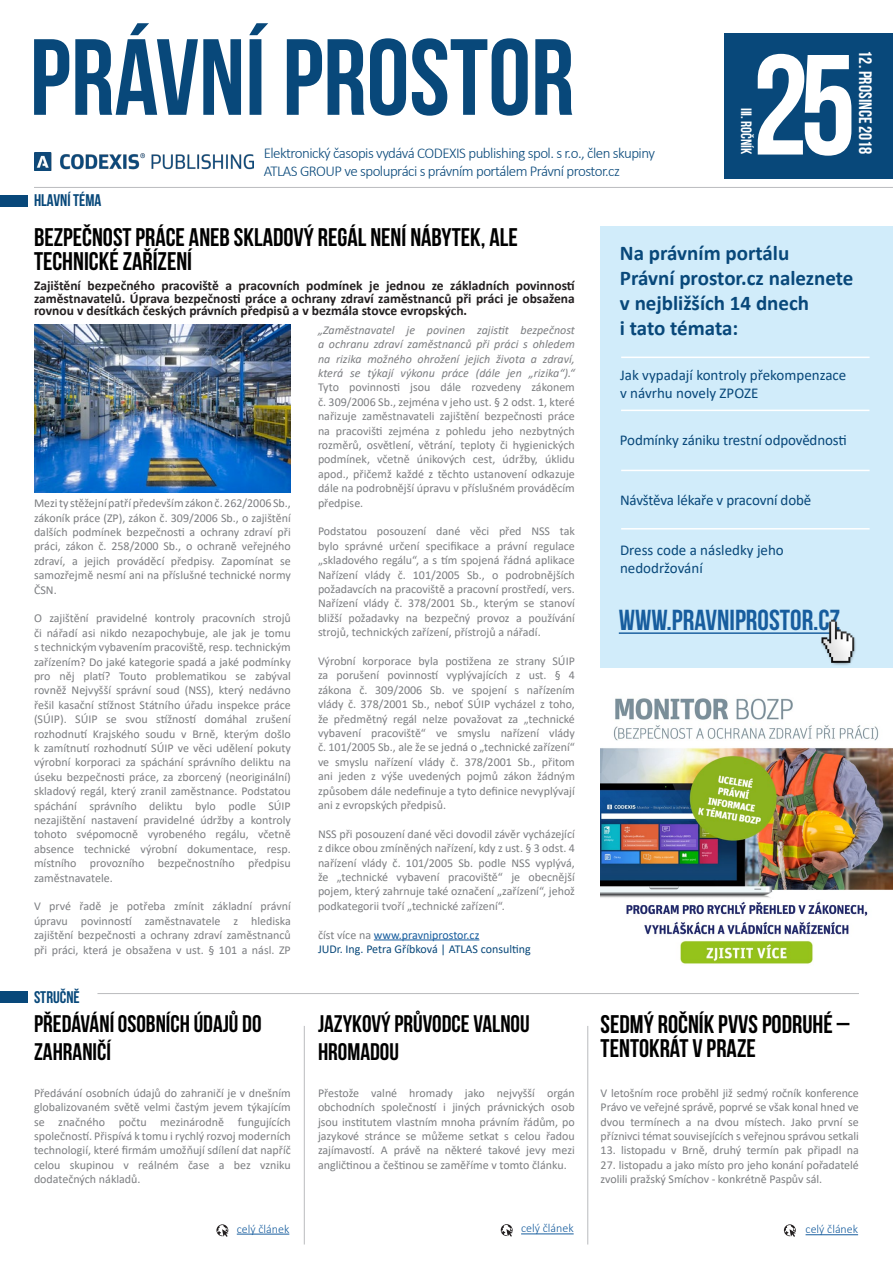
<style>
.page{position:relative;width:893px;height:1263px;background:#fff}
.page>*{position:absolute;margin:0;border:0;box-sizing:border-box;transform-origin:0 0}
.t1{font:700 142.2px "Bebas Neue";color:#fff}
.t2{font:700 108px "Bebas Neue";color:#08487a}
.t3{font:700 28.95px "Bebas Neue";color:#175d9e}
.Nadpis_judikatura_le{font:700 25.5px/24px "Bebas Neue";color:#000}
.Nadpis_dva_články{font:700 24px/28.8px "Bebas Neue";color:#000}
.t4{font:700 21px/25.2px "Calibri";color:#08487a}
.t5{font:700 18px "Bebas Neue";color:#fff}
.t6{font:700 16.8px "Bebas Neue";color:#08487a}
.t7{font:15px/18px "Calibri";letter-spacing:-.01em;color:#08487a}
.t8{font:300 15px/18px "Calibri";letter-spacing:-.035em;color:#08487a}
.t9{font:700 15px "Bebas Neue";color:#fff}
.Text-zvýraznění{font:700 13.5px/12.8px "Calibri";color:#231f20;text-align:justify}
.Text-základní{font:12px/14.4px "Calibri";color:#7c7e81;text-align:justify}
.t10{font:12px "Calibri";color:#08487a}
.Text-základní-2{font:12px "Calibri";color:#175d9e}
.t11{font:300 12px "Calibri";color:#175d9e}
.s1{font-style:italic}
.s2{color:#7c7e81}
</style>
<div class="page">
<img style="left:35px;top:153px;width:218px;height:17px">
<div style="left:0;top:195px;width:27px;height:12px;background:#08487a"></div>
<hr style="left:374px;top:939px;width:105px;height:1px;background:#175d9e">
<hr style="left:34px;top:187px;width:859px;height:1px;background:#babbbe">
<hr style="left:304px;top:1026px;width:1px;height:218px;background:#babbbe">
<div style="left:601px;top:227px;width:292px;height:441px;background:#d1ecfa"></div>
<hr style="left:621px;top:410px;width:248px;height:1px;background:#fff">
<hr style="left:621px;top:357px;width:249px;height:1px;background:#fff">
<hr style="left:621px;top:470px;width:249px;height:1px;background:#fff">
<hr style="left:619px;top:632px;width:221px;height:2px;background:#175d9e">
<img style="left:808px;top:619px;width:48px;height:46px">
<img style="left:34px;top:325px;width:257px;height:167px">
<hr style="left:621px;top:528px;width:249px;height:1px;background:#fff">
<hr style="left:237px;top:1234px;width:52px;height:1px;background:#175d9e">
<hr style="left:521px;top:1233px;width:53px;height:1px;background:#175d9e">
<hr style="left:805px;top:1234px;width:53px;height:1px;background:#175d9e">
<svg style="left:216px;top:1224px;width:12px;height:13px"></svg>
<svg style="left:501px;top:1224px;width:12px;height:12px"></svg>
<svg style="left:784px;top:1224px;width:12px;height:13px"></svg>
<hr style="left:97px;top:993px;width:762px;height:1px;background:#babbbe">
<div style="left:0;top:991px;width:27px;height:12px;background:#08487a"></div>
<hr style="left:587px;top:1026px;width:1px;height:218px;background:#babbbe">
<img style="left:601px;top:698px;width:292px;height:266px">
<div style="left:724px;top:33px;width:169px;height:145px;background:#08487a"></div>
<p class="t2" style="left:30px;top:18px;width:546px">PRÁVNÍ PROSTOR</p>
<p class="t8" style="left:264px;top:143px;width:393px">Elektronický časopis vydává CODEXIS publishing spol. s r.o., člen skupiny<br>ATLAS GROUP ve spolupráci s právním portálem Právní prostor.cz</p>
<p class="t6" style="left:34px;top:191px;width:69px">HLAVNÍ TÉMA</p>
<p class="t1" style="left:752px;top:27px;width:106px">25</p>
<p class="t5" style="left:875px;top:50px;width:106px;rotate:90deg">12. PROSINCE 2018</p>
<p class="t9" style="left:755px;top:108px;width:48px;rotate:90deg">III. ROČNÍK</p>
<p class="Nadpis_judikatura_le" style="left:34px;top:225px;width:485px">BEZPEČNOST PRÁCE ANEB SKLADOVÝ REGÁL NENÍ NÁBYTEK, ALE<br>TECHNICKÉ ZAŘÍZENÍ</p>
<p class="Text-zvýraznění" style="left:34px;top:279px;width:543px">Zajištění bezpečného pracoviště a pracovních podmínek je jednou ze základních povinností zaměstnavatelů. Úprava bezpečnosti práce a ochrany zdraví zaměstnanců při práci je obsažena rovnou v desítkách českých právních předpisů a v bezmála stovce evropských.</p>
<p class="Text-základní" style="left:34px;top:496px;width:258px">Mezi ty stěžejní patří především zákon č.262/2006Sb., zákoník práce (ZP), zákon č. 309/2006 Sb., o zajištění dalších podmínek bezpečnosti a ochrany zdraví při práci, zákon č. 258/2000 Sb., o ochraně veřejného zdraví, a jejich prováděcí předpisy. Zapomínat se samozřejmě nesmí ani na příslušné technické normy ČSN.</p>
<p class="Text-základní" style="left:34px;top:611px;width:258px">O zajištění pravidelné kontroly pracovních strojů či nářadí asi nikdo nezapochybuje, ale jak je tomu s technickým vybavením pracoviště, resp. technickým zařízením? Do jaké kategorie spadá a jaké podmínky pro něj platí? Touto problematikou se zabýval rovněž Nejvyšší správní soud (NSS), který nedávno řešil kasační stížnost Státního úřadu inspekce práce (SÚIP). SÚIP se svou stížností domáhal zrušení rozhodnutí Krajského soudu v Brně, kterým došlo k zamítnutí rozhodnutí SÚIP ve věci udělení pokuty výrobní korporaci za spáchání správního deliktu na úseku bezpečnosti práce, za zborcený (neoriginální) skladový regál, který zranil zaměstnance. Podstatou spáchání správního deliktu bylo podle SÚIP nezajištění nastavení pravidelné údržby a kontroly tohoto svépomocně vyrobeného regálu, včetně absence technické výrobní dokumentace, resp. místního provozního bezpečnostního předpisu zaměstnavatele.</p>
<p class="Text-základní" style="left:34px;top:899px;width:258px">V prvé řadě je potřeba zmínit základní právní úpravu povinností zaměstnavatele z hlediska zajištění bezpečnosti a ochrany zdraví zaměstnanců při práci, která je obsažena v ust. § 101 a násl. ZP</p>
<p class="t6" style="left:34px;top:988px;width:47px">STRUČNĚ</p>
<p class="Text-základní" style="left:318px;top:322px;width:258px"><span class="s1">„Zaměstnavatel je povinen zajistit bezpečnost a ochranu zdraví zaměstnanců při práci s ohledem na rizika možného ohrožení jejich života a zdraví, která se týkají výkonu práce (dále jen „rizika“).“ </span>Tyto povinnosti jsou dále rozvedeny zákonem č. 309/2006 Sb., zejména v jeho ust. § 2 odst. 1, které nařizuje zaměstnavateli zajištění bezpečnosti práce na pracovišti zejména z pohledu jeho nezbytných rozměrů, osvětlení, větrání, teploty či hygienických podmínek, včetně únikových cest, údržby, úklidu apod., přičemž každé z těchto ustanovení odkazuje dále na podrobnější úpravu v příslušném prováděcím předpise.</p>
<p class="Text-základní" style="left:318px;top:524px;width:258px">Podstatou posouzení dané věci před NSS tak bylo správné určení specifikace a právní regulace „skladového regálu“, a s tím spojená řádná aplikace Nařízení vlády č. 101/2005 Sb., o podrobnějších požadavcích na pracoviště a pracovní prostředí, vers.<br>Nařízení vlády č. 378/2001 Sb., kterým se stanoví bližší požadavky na bezpečný provoz a používání strojů, technických zařízení, přístrojů a nářadí.</p>
<p class="Text-základní" style="left:318px;top:653px;width:258px">Výrobní korporace byla postižena ze strany SÚIP za porušení povinností vyplývajících z ust. § 4 zákona č. 309/2006 Sb. ve spojení s nařízením vlády č. 378/2001 Sb., neboť SÚIP vycházel z toho, že předmětný regál nelze považovat za „technické vybavení pracoviště“ ve smyslu nařízení vlády č. 101/2005 Sb., ale že se jedná o „technické zařízení“ ve smyslu nařízení vlády č. 378/2001 Sb., přitom ani jeden z výše uvedených pojmů zákon žádným způsobem dále nedefinuje a tyto definice nevyplývají ani z evropských předpisů.</p>
<p class="Text-základní" style="left:318px;top:826px;width:258px">NSS při posouzení dané věci dovodil závěr vycházející z dikce obou zmíněných nařízení, kdy z ust. § 3 odst. 4 nařízení vlády č. 101/2005 Sb. podle NSS vyplývá, že „technické vybavení pracoviště“ je obecnější pojem, který zahrnuje také označení „zařízení“, jehož podkategorii tvoří „technické zařízení“.</p>
<p class="Text-základní-2" style="left:318px;top:926px;width:163px"><span class="s2">číst více na</span> www.pravniprostor.cz</p>
<p class="t10" style="left:318px;top:941px;width:214px">JUDr. Ing. Petra Gříbková | ATLAS consulting</p>
<p class="t4" style="left:620px;top:240px;width:235px">Na právním portálu<br>Právní prostor.cz naleznete</p>
<p class="t4" style="left:620px;top:290px;width:191px">v nejbližších 14 dnech i tato témata:</p>
<p class="t7" style="left:620px;top:366px;width:228px">Jak vypadají kontroly překompenzace v návrhu novely ZPOZE</p>
<p class="t7" style="left:620px;top:431px;width:228px">Podmínky zániku trestní odpovědnosti</p>
<p class="t7" style="left:620px;top:491px;width:193px">Návštěva lékaře v pracovní době</p>
<p class="t7" style="left:620px;top:541px;width:165px">Dress code a následky jeho nedodržování</p>
<p class="t3" style="left:619px;top:604px;width:223px">WWW.PRAVNIPROSTOR.CZ</p>
<p class="Nadpis_dva_články" style="left:34px;top:1008px;width:229px">PŘEDÁVÁNÍ OSOBNÍCH ÚDAJŮ DO<br>ZAHRANIČÍ</p>
<p class="Text-základní" style="left:34px;top:1085px;width:258px">Předávání osobních údajů do zahraničí je v dnešním globalizovaném světě velmi častým jevem týkajícím se značného počtu mezinárodně fungujících společností. Přispívá k tomu i rychlý rozvoj moderních technologií, které firmám umožňují sdílení dat napříč celou skupinou v reálném čase a bez vzniku dodatečných nákladů.</p>
<p class="Text-základní" style="left:601px;top:1085px;width:260px">V letošním roce proběhl již sedmý ročník konference Právo ve veřejné správě, poprvé se však konal hned ve dvou termínech a na dvou místech. Jako první se příznivci témat souvisejících s veřejnou správou setkali</p>
<p class="Nadpis_dva_články" style="left:318px;top:1008px;width:213px">JAZYKOVÝ PRŮVODCE VALNOU<br>HROMADOU</p>
<p class="Nadpis_judikatura_le" style="left:601px;top:1011px;width:250px">SEDMÝ ROČNÍK PVVS PODRUHÉ –<br>TENTOKRÁT V PRAZE</p>
<p class="Text-základní" style="left:318px;top:1085px;width:258px">Přestože valné hromady jako nejvyšší orgán obchodních společností i jiných právnických osob jsou institutem vlastním mnoha právním řádům, po jazykové stránce se můžeme setkat s celou řadou zajímavostí. A právě na některé takové jevy mezi angličtinou a češtinou se zaměříme v tomto článku.</p>
<p class="Text-základní" style="left:601px;top:1143px;width:260px">13. listopadu v Brně, druhý termín pak připadl na</p>
<p class="Text-základní" style="left:601px;top:1157px;width:260px">27. listopadu a jako místo pro jeho konání pořadatelé zvolili pražský Smíchov - konkrétně Paspův sál.</p>
<p class="t11" style="left:237px;top:1221px;width:54px">celý článek</p>
<p class="t11" style="left:521px;top:1221px;width:54px">celý článek</p>
<p class="t11" style="left:805px;top:1222px;width:54px">celý článek</p>
</div>
